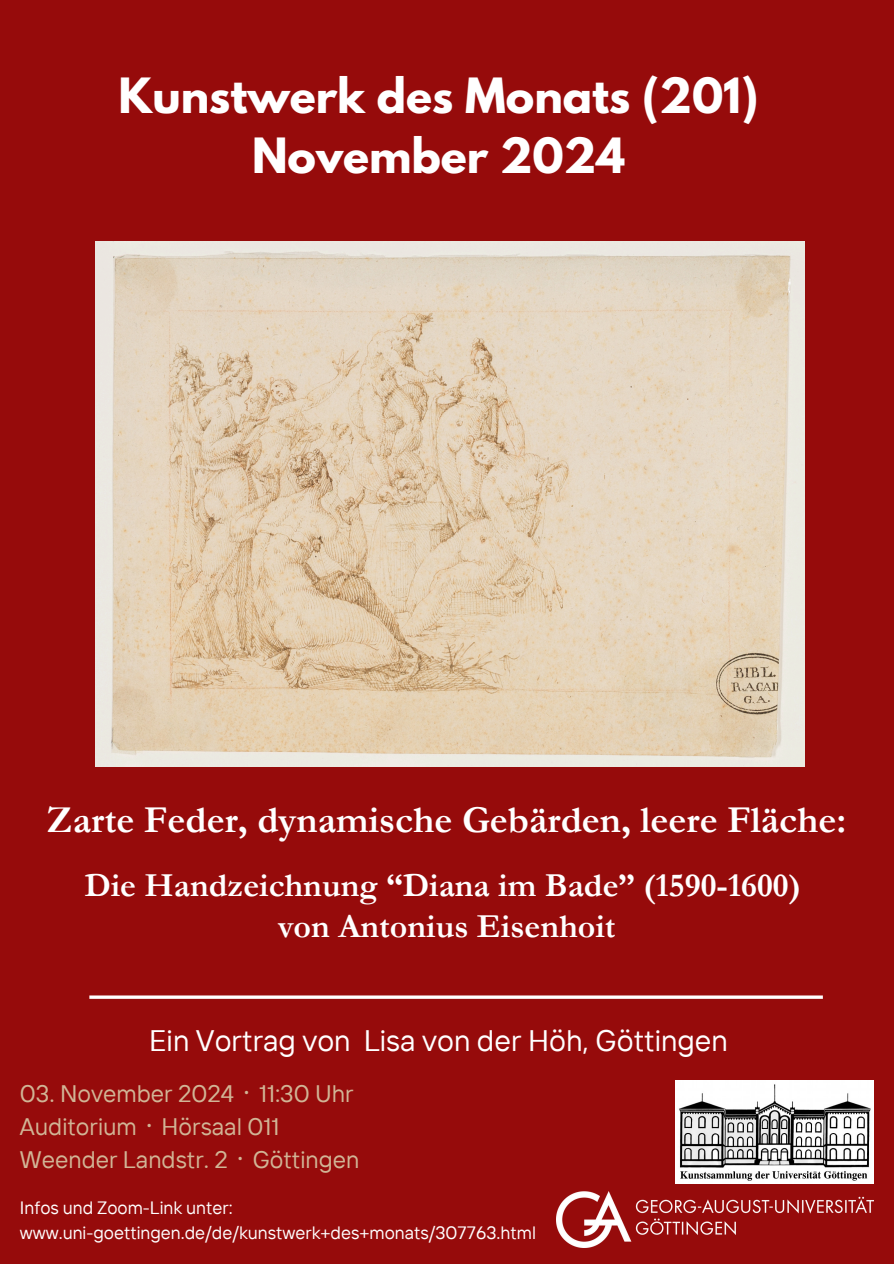
<style>
.page{position:relative;width:894px;height:1264px;background:#fff}
.page>*{position:absolute;margin:0;border:0;box-sizing:border-box;transform-origin:0 0}
.t1{font:700 43.05px/59.7px "League Spartan";color:#fff;text-align:center}
.t2{font:700 38.4px "Garamond";color:#fff}
.t3{font:700 33.9px/40.5px "Garamond";color:#fff;text-align:center}
.t4{font:29.55px "TT Interphases";color:#fff}
.t5{font:23.85px/32.7px "TT Interphases";color:#d1b596}
.t6{font:17.85px "TT Interphases";color:#fff}
.s1{font-family:"Free Mono"}
</style>
<div class="page">
<div style="left:0;top:0;width:893px;height:1263px;background:#960b0b"></div>
<hr style="left:89px;top:995px;width:733px;height:3px;background:#fff">
<img style="left:675px;top:1080px;width:198px;height:103px">
<img style="left:556px;top:1191px;width:317px;height:56px">
<img style="left:95px;top:242px;width:709px;height:524px">
<h3 class="t1" style="left:118px;top:71px;width:641px">Kunstwerk des Monats (201)<br>November 2024</h3>
<p class="t2" style="left:47px;top:799px;width:800px">Zarte Feder, dynamische Gebärden, leere Fläche:</p>
<p class="t3" style="left:84px;top:866px;width:717px">Die Handzeichnung “Diana im Bade” (1590-1600) von Antonius Eisenhoit</p>
<h4 class="t4" style="left:149px;top:1021px;width:580px">Ein Vortrag von Lisa von der Höh, Göttingen</h4>
<h5 class="t5" style="left:20px;top:1076px;width:341px">03. November 2024 <span class="s1">᛫</span> 11:30 Uhr<br>Auditorium <span class="s1">᛫</span> Hörsaal 011<br>Weender Landstr. 2 <span class="s1">᛫</span> Göttingen</h5>
<p class="t6" style="left:20px;top:1195px;width:214px">Infos und Zoom-Link unter:</p>
<p class="t6" style="left:20px;top:1220px;width:517px">www.uni-goettingen.de/de/kunstwerk+des+monats/307763.html</p>
</div>
